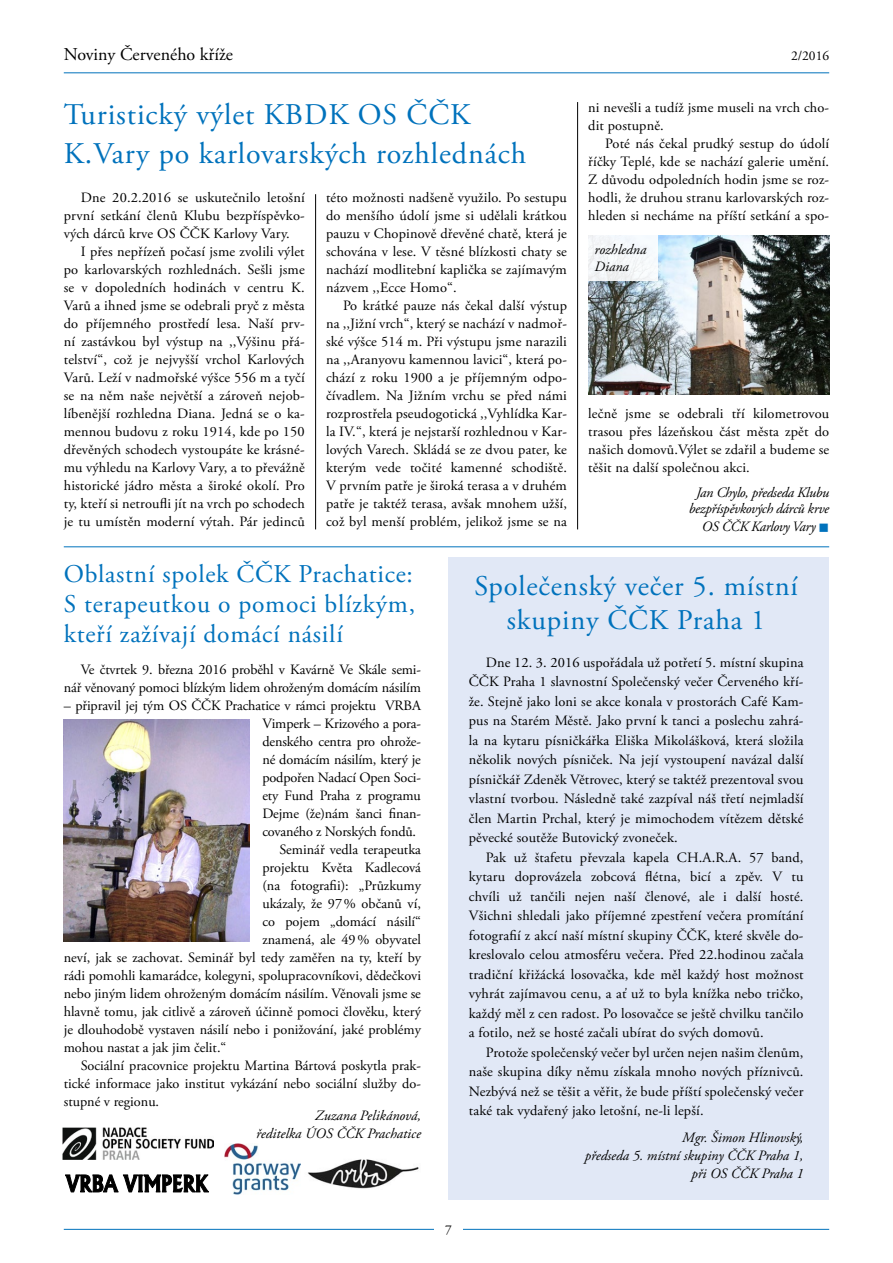
<style>
.page{position:relative;width:893px;height:1263px;background:#fff}
.page>*{position:absolute;margin:0;border:0;box-sizing:border-box;transform-origin:0 0}
.t1{font:30px/39px "Adobe Garamond Pro";letter-spacing:.03em;color:#0072bc}
.t2{font:28.5px/34.5px "Adobe Garamond Pro";letter-spacing:.03em;color:#0072bc;text-align:center}
.t3{font:25.5px/30px "Adobe Garamond Pro";letter-spacing:.03em;color:#0072bc;text-align:justify}
.t4{font:18px "Adobe Garamond Pro";color:#000}
.t5{font:14.25px/18px "Adobe Garamond Pro";color:#000;text-align:justify}
.t6{font:italic 14.25px/18px "Adobe Garamond Pro";color:#000;text-align:right}
.t7{font:italic 14.25px/16.2px "Adobe Garamond Pro";letter-spacing:-.02em;color:#000;text-align:center}
.t8{font:13.5px "Adobe Garamond Pro";color:#000}
.s1{color:#0072bc}
</style>
<div class="page">
<hr style="left:64px;top:72px;width:765px;height:1px;background:#0072bc">
<hr style="left:64px;top:1229px;width:765px;height:1px;background:#0072bc">
<div style="left:434px;top:1217px;width:29px;height:25px;background:#fff"></div>
<img style="left:588px;top:236px;width:241px;height:158px">
<hr style="left:64px;top:546px;width:765px;height:1px;background:#0072bc">
<img style="left:308px;top:1159px;width:111px;height:30px">
<svg style="left:65px;top:1174px;width:144px;height:19px"></svg>
<img style="left:63px;top:1127px;width:151px;height:32px">
<img style="left:64px;top:719px;width:186px;height:222px">
<img style="left:225px;top:1144px;width:75px;height:51px">
<div style="left:449px;top:557px;width:380px;height:642px;background:#e1e8f6"></div>
<hr style="left:315px;top:194px;width:1px;height:335px;background:#000">
<hr style="left:577px;top:102px;width:1px;height:427px;background:#000">
<div style="left:586px;top:235px;width:72px;height:46px;background:#f4f7fa"></div>
<p class="t4" style="left:64px;top:43px;width:171px">Noviny Červeného kříže</p>
<p class="t8" style="left:791px;top:47px;width:40px">2/2016</p>
<h1 class="t1" style="left:64px;top:96px;width:464px">Turistický výlet KBDK OS ČČK<br>K.Vary po karlovarských rozhlednách</h1>
<p class="t5" style="left:64px;top:189px;width:242px;text-indent:17px">Dne 20.2.2016 se uskutečnilo letošní první setkání členů Klubu bezpříspěvko&shy;vých dárců krve OS ČČK Karlovy Vary.</p>
<p class="t5" style="left:64px;top:243px;width:242px;text-indent:17px">I přes nepřízeň počasí jsme zvolili výlet po karlovarských rozhlednách. Sešli jsme se v dopoledních hodinách v centru K.<br>Varů a ihned jsme se odebrali pryč z města do příjemného prostředí lesa. Naší prv&shy;ní zastávkou byl výstup na ,,Výšinu přá&shy;telství“, což je nejvyšší vrchol Karlových Varů. Leží v nadmořské výšce 556 m a tyčí se na něm naše největší a zároveň nejob&shy;líbenější rozhledna Diana. Jedná se o ka&shy;mennou budovu z roku 1914, kde po 150 dřevěných schodech vystoupáte ke krásné&shy;mu výhledu na Karlovy Vary, a to převážně historické jádro města a široké okolí. Pro ty, kteří si netroufli jít na vrch po schodech je tu umístěn moderní výtah. Pár jedinců</p>
<p class="t5" style="left:326px;top:189px;width:242px">této možnosti nadšeně využilo. Po sestupu do menšího údolí jsme si udělali krátkou pauzu v Chopinově dřevěné chatě, která je schována v lese. V těsné blízkosti chaty se nachází modlitební kaplička se zajímavým názvem ,,Ecce Homo“.</p>
<p class="t5" style="left:326px;top:297px;width:242px;text-indent:17px">Po krátké pauze nás čekal další výstup na ,,Jižní vrch“, který se nachází v nadmoř&shy;ské výšce 514 m. Při výstupu jsme narazili na ,,Aranyovu kamennou lavici“, která po&shy;chází z roku 1900 a je příjemným odpo&shy;čívadlem. Na Jižním vrchu se před námi rozprostřela pseudogotická ,,Vyhlídka Kar&shy;la IV.“, která je nejstarší rozhlednou v Kar&shy;lových Varech. Skládá se ze dvou pater, ke kterým vede točité kamenné schodiště.<br>V prvním patře je široká terasa a v druhém patře je taktéž terasa, avšak mnohem užší, což byl menší problém, jelikož jsme se na</p>
<p class="t5" style="left:588px;top:99px;width:242px">ni nevešli a tudíž jsme museli na vrch cho&shy;dit postupně.</p>
<p class="t5" style="left:588px;top:135px;width:242px;text-indent:17px">Poté nás čekal prudký sestup do údolí říčky Teplé, kde se nachází galerie umění.<br>Z důvodu odpoledních hodin jsme se roz&shy;hodli, že druhou stranu karlovarských roz&shy;hleden si necháme na příští setkání a spo-</p>
<p class="t6" style="left:595px;top:241px;width:53px;line-height:17.1px;text-align:left">rozhledna<br>Diana</p>
<p class="t5" style="left:588px;top:405px;width:242px">lečně jsme se odebrali tří kilometrovou trasou přes lázeňskou část města zpět do našich domovů.Výlet se zdařil a budeme se těšit na další společnou akci.</p>
<p class="t7" style="left:689px;top:485px;width:142px">Jan Chylo, předseda Klubu bezpříspěvkových dárců krve</p>
<p class="t7" style="left:702px;top:519px;width:129px">OS ČČK Karlovy Vary <span class="s1">■</span></p>
<h3 class="t3" style="left:64px;top:560px;width:353px">Oblastní spolek ČČK Prachatice:<br>S terapeutkou o pomoci blízkým, kteří zažívají domácí násilí</h3>
<p class="t5" style="left:64px;top:661px;width:359px;text-align:right">Ve čtvrtek 9. března 2016 proběhl v Kavárně Ve Skále semi&shy;nář věnovaný pomoci blízkým lidem ohroženým domácím násilím</p>
<p class="t5" style="left:64px;top:697px;width:359px">– připravil jej tým OS ČČK Prachatice v rámci projektu VRBA</p>
<p class="t5" style="left:262px;top:715px;width:160px">Vimperk – Krizového a pora-</p>
<p class="t5" style="left:262px;top:733px;width:160px">denského centra pro ohrože-</p>
<p class="t5" style="left:262px;top:751px;width:160px">né domácím násilím, který je</p>
<p class="t5" style="left:262px;top:769px;width:160px">podpořen Nadací Open Soci-</p>
<p class="t5" style="left:262px;top:787px;width:160px">ety Fund Praha z programu</p>
<p class="t5" style="left:262px;top:805px;width:160px">Dejme (že)nám šanci finan-</p>
<p class="t5" style="left:262px;top:823px;width:155px">covaného z Norských fondů.</p>
<p class="t5" style="left:279px;top:841px;width:143px">Seminář vedla terapeutka</p>
<p class="t5" style="left:262px;top:859px;width:160px">projektu Květa Kadlecová</p>
<p class="t5" style="left:262px;top:877px;width:160px">(na fotografii): „Průzkumy</p>
<p class="t5" style="left:262px;top:895px;width:160px">ukázaly, že 97% občanů ví,</p>
<p class="t5" style="left:262px;top:913px;width:160px">co pojem „domácí násilí“</p>
<p class="t5" style="left:262px;top:931px;width:160px">znamená, ale 49% obyvatel</p>
<p class="t5" style="left:64px;top:949px;width:359px">neví, jak se zachovat. Seminář byl tedy zaměřen na ty, kteří by</p>
<p class="t5" style="left:64px;top:967px;width:359px">rádi pomohli kamarádce, kolegyni, spolupracovníkovi, dědečkovi</p>
<p class="t5" style="left:64px;top:985px;width:359px">nebo jiným lidem ohroženým domácím násilím. Věnovali jsme se</p>
<p class="t5" style="left:64px;top:1003px;width:359px">hlavně tomu, jak citlivě a zároveň účinně pomoci člověku, který</p>
<p class="t5" style="left:64px;top:1021px;width:359px">je dlouhodobě vystaven násilí nebo i ponižování, jaké problémy</p>
<p class="t5" style="left:64px;top:1039px;width:164px">mohou nastat a jak jim čelit.“</p>
<p class="t5" style="left:81px;top:1057px;width:342px">Sociální pracovnice projektu Martina Bártová poskytla prak-</p>
<p class="t5" style="left:64px;top:1075px;width:359px">tické informace jako institut vykázání nebo sociální služby do-</p>
<p class="t5" style="left:64px;top:1093px;width:97px">stupné v regionu.</p>
<p class="t6" style="left:256px;top:1107px;width:166px">Zuzana Pelikánová,<br>ředitelka ÚOS ČČK Prachatice</p>
<h2 class="t2" style="left:474px;top:569px;width:325px">Společenský večer 5. místní skupiny ČČK Praha 1</h2>
<p class="t5" style="left:469px;top:653px;width:336px;line-height:19.5px;text-indent:17px">Dne 12. 3. 2016 uspořádala už potřetí 5. místní skupina ČČK Praha 1 slavnostní Společenský večer Červeného kří&shy;že. Stejně jako loni se akce konala v prostorách Café Kam&shy;pus na Starém Městě. Jako první k tanci a poslechu zahrá&shy;la na kytaru písničkářka Eliška Mikolášková, která složila několik nových písniček. Na její vystoupení navázal další písničkář Zdeněk Větrovec, který se taktéž prezentoval svou vlastní tvorbou. Následně také zazpíval náš třetí nejmladší člen Martin Prchal, který je mimochodem vítězem dětské pěvecké soutěže Butovický zvoneček.</p>
<p class="t5" style="left:469px;top:848px;width:336px;line-height:19.5px;text-indent:17px">Pak už štafetu převzala kapela CH.A.R.A. 57 band, kytaru doprovázela zobcová flétna, bicí a zpěv. V tu chvíli už tančili nejen naší členové, ale i další hosté.<br>Všichni shledali jako příjemné zpestření večera promítání fotografií z akcí naší místní skupiny ČČK, které skvěle do&shy;kreslovalo celou atmosféru večera. Před 22.hodinou začala tradiční křižácká losovačka, kde měl každý host možnost vyhrát zajímavou cenu, a ať už to byla knížka nebo tričko, každý měl z cen radost. Po losovačce se ještě chvilku tančilo a fotilo, než se hosté začali ubírat do svých domovů.</p>
<p class="t5" style="left:469px;top:1043px;width:336px;line-height:19.5px;text-indent:17px">Protože společenský večer byl určen nejen našim členům, naše skupina díky němu získala mnoho nových příznivců.<br>Nezbývá než se těšit a věřit, že bude příští společenský večer také tak vydařený jako letošní, ne-li lepší.</p>
<p class="t6" style="left:585px;top:1129px;width:220px">Mgr. Šimon Hlinovský,<br>předseda 5. místní skupiny ČČK Praha 1, při OS ČČK Praha 1</p>
<p class="t8" style="left:445px;top:1222px;width:8px">7</p>
</div>
